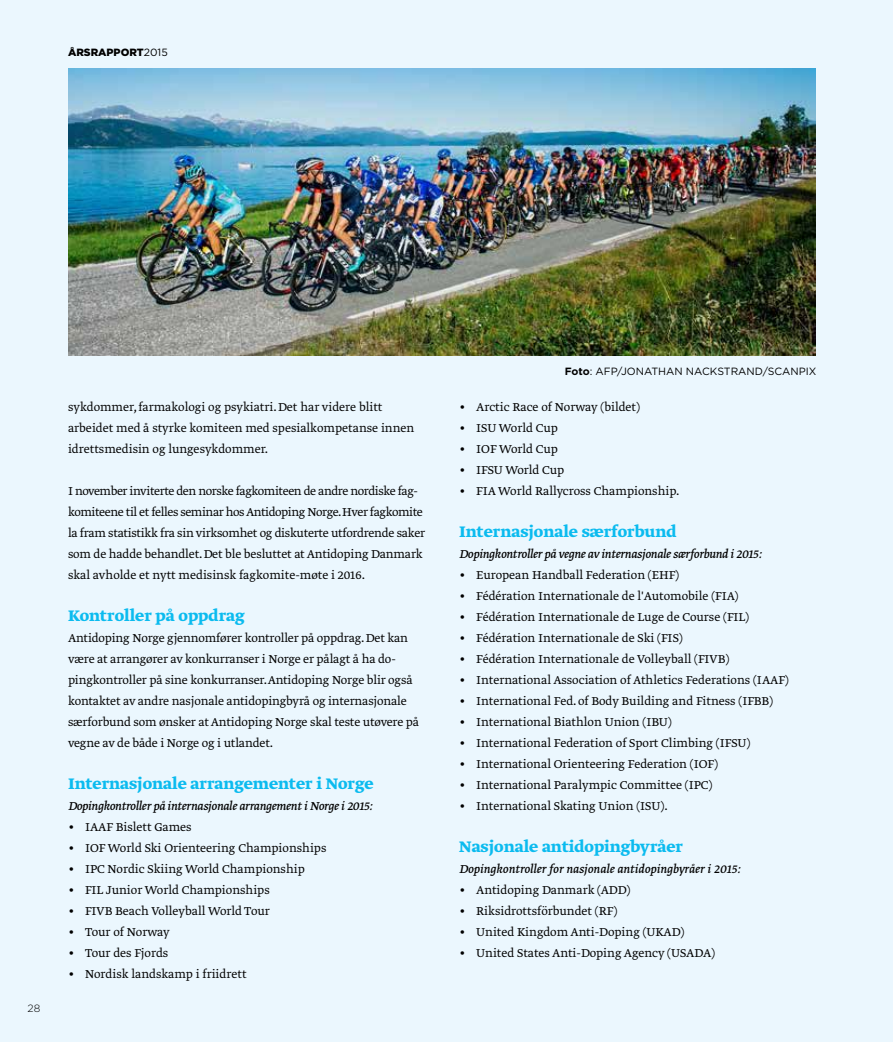
<style>
.page{position:relative;width:893px;height:1042px;background:#ebf7fe}
.page>*{position:absolute;margin:0;border:0;box-sizing:border-box;transform-origin:0 0}
.t1{font:700 18px "Greta Text Std";color:#0bbbef}
.t2{font:300 13.5px/21px "Greta Text Std";color:#000}
.t3{font:300 13.5px/21px "Greta Text Std";letter-spacing:-.02em;color:#000}
.t4{font:italic 13.5px "Greta Text Std";letter-spacing:-.02em;color:#000}
.t5{font:italic 13.5px "Greta Text Std";color:#000}
.t6{font:10.5px "Gotham";color:#000}
.t7{font:900 10.5px "Gotham";color:#000}
.t8{font:300 10.5px "Gotham";color:#000}
.s1{font-weight:400}
.s2{font-weight:700}
</style>
<div class="page">
<img style="left:68px;top:69px;width:748px;height:286px">
<p class="t7" style="left:68px;top:45px;width:101px">ÅRSRAPPORT<span class="s1">2015</span></p>
<p class="t8" style="left:28px;top:1002px;width:14px">28</p>
<p class="t2" style="left:68px;top:397px;width:348px">sykdommer, farmakologi og psykiatri. Det har videre blitt arbeidet med å styrke komiteen med spesialkompetanse innen idrettsmedisin og lungesykdommer.</p>
<p class="t3" style="left:68px;top:481px;width:358px">I november inviterte den norske fagkomiteen de andre nordiske fag&shy;komiteene til et felles seminar hos Antidoping Norge.Hver fagkomite la fram statistikk fra sin virksomhet og diskuterte utfordrende saker som de hadde behandlet. Det ble besluttet at Antidoping Danmark skal avholde et nytt medisinsk fagkomite-møte i 2016.</p>
<h1 class="t1" style="left:68px;top:605px;width:178px">Kontroller på oppdrag</h1>
<p class="t2" style="left:68px;top:628px;width:353px">Antidoping Norge gjennomfører kontroller på oppdrag. Det kan være at arrangører av konkurranser i Norge er pålagt å ha do&shy;pingkontroller på sine konkurranser.Antidoping Norge blir også kontaktet av andre nasjonale antidopingbyrå og internasjonale særforbund som ønsker at Antidoping Norge skal teste utøvere på vegne av de både i Norge og i utlandet.</p>
<h1 class="t1" style="left:68px;top:773px;width:307px">Internasjonale arrangementer i Norge</h1>
<p class="t4" style="left:68px;top:798px;width:306px">Dopingkontroller på internasjonale arrangement i Norge i 2015:</p>
<p class="t2" style="left:68px;top:817px;width:125px">• IAAF Bislett Games</p>
<p class="t2" style="left:68px;top:838px;width:260px">• IOF World Ski Orienteering Championships</p>
<p class="t2" style="left:68px;top:859px;width:238px">• IPC Nordic Skiing World Championship</p>
<p class="t2" style="left:68px;top:880px;width:203px">• FIL Junior World Championships</p>
<p class="t2" style="left:68px;top:901px;width:203px">• FIVB Beach Volleyball World Tour</p>
<p class="t2" style="left:68px;top:922px;width:103px">• Tour of Norway</p>
<p class="t2" style="left:68px;top:943px;width:102px">• Tour des Fjords</p>
<p class="t2" style="left:68px;top:964px;width:180px">• Nordisk landskamp i friidrett</p>
<p class="t6" style="left:565px;top:364px;width:253px"><span class="s2">Foto</span>: AFP/JONATHAN NACKSTRAND/SCANPIX</p>
<p class="t2" style="left:459px;top:397px;width:182px">• Arctic Race of Norway (bildet)</p>
<p class="t2" style="left:459px;top:418px;width:100px">• ISU World Cup</p>
<p class="t2" style="left:459px;top:439px;width:100px">• IOF World Cup</p>
<p class="t2" style="left:459px;top:460px;width:107px">• IFSU World Cup</p>
<p class="t2" style="left:459px;top:481px;width:222px">• FIA World Rallycross Championship.</p>
<h1 class="t1" style="left:459px;top:521px;width:219px">Internasjonale særforbund</h1>
<p class="t4" style="left:459px;top:546px;width:304px">Dopingkontroller på vegne av internasjonale særforbund i 2015:</p>
<p class="t2" style="left:459px;top:565px;width:221px">• European Handball Federation (EHF)</p>
<p class="t2" style="left:459px;top:586px;width:281px">• Fédération Internationale de l'Automobile (FIA)</p>
<p class="t2" style="left:459px;top:607px;width:291px">• Fédération Internationale de Luge de Course (FIL)</p>
<p class="t2" style="left:459px;top:628px;width:225px">• Fédération Internationale de Ski (FIS)</p>
<p class="t2" style="left:459px;top:649px;width:272px">• Fédération Internationale de Volleyball (FIVB)</p>
<p class="t2" style="left:459px;top:670px;width:331px">• International Association of Athletics Federations (IAAF)</p>
<p class="t2" style="left:459px;top:691px;width:315px">• International Fed. of Body Building and Fitness (IFBB)</p>
<p class="t2" style="left:459px;top:712px;width:214px">• International Biathlon Union (IBU)</p>
<p class="t2" style="left:459px;top:733px;width:293px">• International Federation of Sport Climbing (IFSU)</p>
<p class="t2" style="left:459px;top:754px;width:260px">• International Orienteering Federation (IOF)</p>
<p class="t2" style="left:459px;top:775px;width:255px">• International Paralympic Committee (IPC)</p>
<p class="t2" style="left:459px;top:796px;width:210px">• International Skating Union (ISU).</p>
<h1 class="t1" style="left:459px;top:836px;width:225px">Nasjonale antidopingbyråer</h1>
<p class="t5" style="left:459px;top:861px;width:283px">Dopingkontroller for nasjonale antidopingbyråer i 2015:</p>
<p class="t2" style="left:459px;top:880px;width:173px">• Antidoping Danmark (ADD)</p>
<p class="t2" style="left:459px;top:901px;width:160px">• Riksidrottsförbundet (RF)</p>
<p class="t2" style="left:459px;top:922px;width:227px">• United Kingdom Anti-Doping (UKAD)</p>
<p class="t2" style="left:459px;top:943px;width:257px">• United States Anti-Doping Agency (USADA)</p>
</div>
